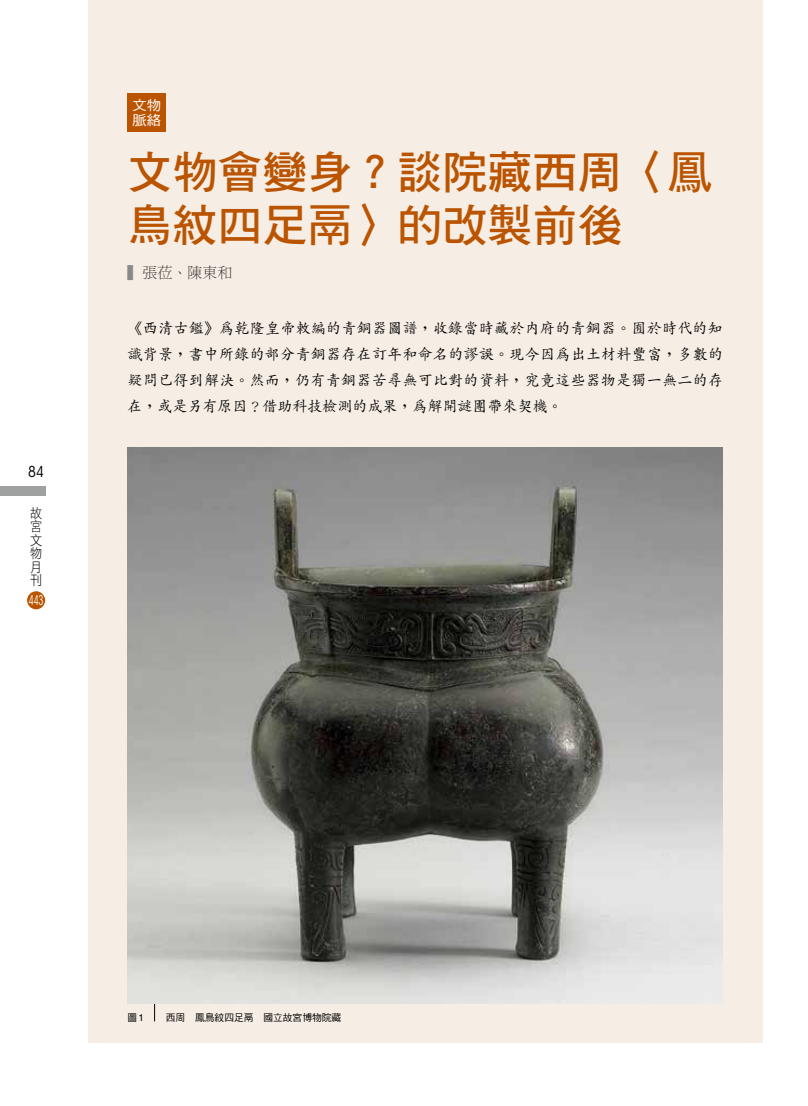
<style>
.page{position:relative;width:808px;height:1106px;background:#fff}
.page>*{position:absolute;margin:0;border:0;box-sizing:border-box;transform-origin:0 0}
.t1{font:45px/53.2px "DF Hei Std W7";color:#bb5400}
.t2{font:500 15px/26px "AR Kai B5";color:#000;text-align:justify}
.t3{font:15px "DF Ming Std W3";color:#3e3a39}
.t4{font:condensed 15px "ITC Avant Garde Std";color:#000}
.t5{font:13.5px/13.5px "DF Hei Std W3";color:#000;scale:.9 1}
.t6{font:13.5px/15px "DF Hei Std W5";color:#fff;scale:1.05 1}
.t7{font:condensed 13.5px "ITC Avant Garde Std";color:#fff;scale:.7 1}
.t8{font:9.75px "DF Hei Std W5";color:#000}
.s1{color:#898989}
.s2{font-family:"Helvetica"}
</style>
<div class="page">
<div style="left:88px;top:0;width:674px;height:1042px;background:#f6eee5"></div>
<div style="left:128px;top:94px;width:38px;height:38px;background:#bb5400"></div>
<div style="left:27px;top:591px;width:18px;height:18px;background:#bb5400;border-radius:50%"></div>
<div style="left:0;top:487px;width:46px;height:9px;background:#9fa0a0"></div>
<hr style="left:154px;top:924px;width:1px;height:97px;background:#000">
<img style="left:128px;top:448px;width:595px;height:555px">
<p class="t4" style="left:28px;top:463px;width:17px">84</p>
<p class="t5" style="left:30px;top:506px;width:15px">故宮文物月刊</p>
<p class="t7" style="left:29px;top:592px;width:23px">443</p>
<p class="t6" style="left:132px;top:97px;width:29px">文物脈絡</p>
<h1 class="t1" style="left:128px;top:144px;width:586px">文物會變身？談院藏西周〈鳳鳥紋四足鬲〉的改製前後</h1>
<p class="t3" style="left:128px;top:264px;width:106px"><span class="s1">▍</span>張莅、陳東和</p>
<p class="t2" style="left:128px;top:315px;width:597px">《西清古鑑》為乾隆皇帝敕編的青銅器圖譜，收錄當時藏於內府的青銅器。囿於時代的知識背景，書中所錄的部分青銅器存在訂年和命名的謬誤。現今因為出土材料豐富，多數的疑問已得到解決。然而，仍有青銅器苦尋無可比對的資料，究竟這些器物是獨一無二的存在，或是另有原因？借助科技檢測的成果，為解開謎團帶來契機。</p>
<p class="t8" style="left:128px;top:1012px;width:18px">圖<span class="s2">1</span></p>
<p class="t8" style="left:166px;top:1012px;width:177px">西周　鳳鳥紋四足鬲　國立故宮博物院藏</p>
</div>
